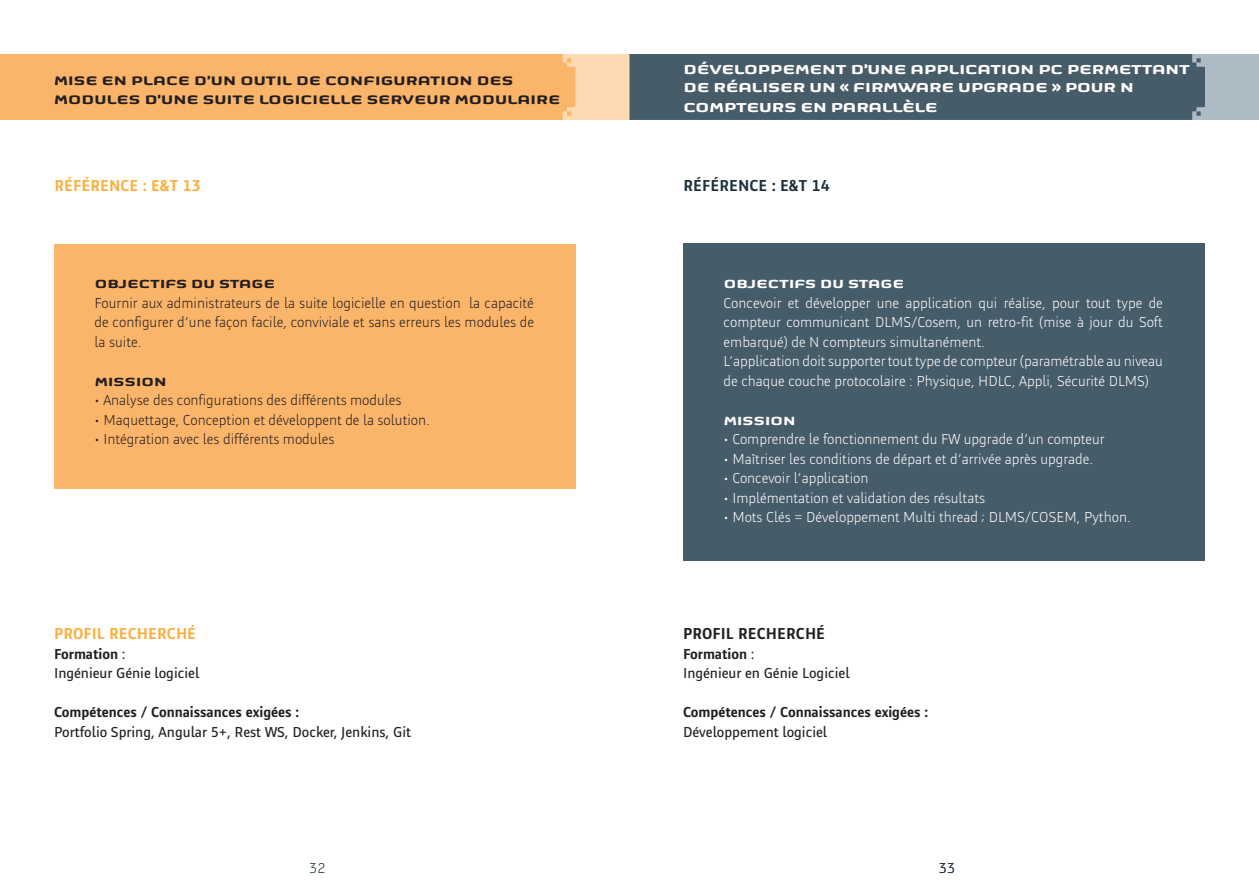
<style>
.page{position:relative;width:1259px;height:893px;background:#fff}
.page>*{position:absolute;margin:0;border:0;box-sizing:border-box;transform-origin:0 0}
.t1{font:700 16.5px/18px "Sagemcom Title";color:#fff}
.t2{font:700 16.5px "Sagemcom Type";color:#fbb03f}
.t3{font:700 16.5px "Sagemcom Type";color:#1d323e}
.t4{font:700 16.5px "Sagemcom Type";color:#231f20}
.t5{font:700 15.75px/18.9px "Sagemcom Title";letter-spacing:.01em;color:#231f20}
.t6{font:300 15px/19.5px "Sagemcom Type";color:#fff}
.t7{font:300 15px/19.5px "Sagemcom Type";color:#231f20;text-align:justify}
.t8{font:15px/19.5px "Sagemcom Type";color:#231f20}
.t9{font:700 15px "Sagemcom Type";color:#231f20}
.t10{font:700 15px "Sagemcom Title";letter-spacing:.01em;color:#231f20}
.t11{font:700 15px "Sagemcom Title";letter-spacing:.01em;color:#fff}
.t12{font:300 15px "Sagemcom Type";color:#1d323e}
.s1{font-weight:700}
</style>
<div class="page">
<div style="left:1px;top:54px;width:628px;height:66px;background:#fedab3"></div>
<div style="left:0;top:54px;width:575px;height:66px;background:#fbb56a"></div>
<div style="left:54px;top:244px;width:521px;height:244px;background:#fbb56a"></div>
<div style="left:630px;top:54px;width:629px;height:66px;background:#acbbc4"></div>
<div style="left:629px;top:54px;width:576px;height:66px;background:#475c69"></div>
<div style="left:683px;top:244px;width:522px;height:317px;background:#475c69"></div>
<p class="t5" style="left:54px;top:72px;width:507px">MISE EN PLACE D’UN OUTIL DE CONFIGURATION DES<br>MODULES D’UNE SUITE LOGICIELLE SERVEUR MODULAIRE</p>
<p class="t1" style="left:683px;top:61px;width:508px">DÉVELOPPEMENT D’UNE APPLICATION PC PERMETTANT<br>DE RÉALISER UN « FIRMWARE UPGRADE » POUR N</p>
<p class="t1" style="left:683px;top:98px;width:255px">COMPTEURS EN PARALLÈLE</p>
<p class="t2" style="left:55px;top:176px;width:148px">RÉFÉRENCE : E&amp;T 13</p>
<p class="t3" style="left:683px;top:176px;width:148px">RÉFÉRENCE : E&amp;T 14</p>
<p class="t10" style="left:95px;top:277px;width:182px">OBJECTIFS DU STAGE</p>
<p class="t7" style="left:95px;top:293px;width:441px">Fournir aux administrateurs de la suite logicielle en question la capacité de configurer d’une façon facile, conviviale et sans erreurs les modules de la suite.</p>
<p class="t10" style="left:95px;top:374px;width:73px">MISSION</p>
<p class="t7" style="left:95px;top:390px;width:308px">• Analyse des configurations des différents modules</p>
<p class="t7" style="left:95px;top:410px;width:337px">• Maquettage, Conception et développent de la solution.</p>
<p class="t7" style="left:95px;top:429px;width:241px">• Intégration avec les différents modules</p>
<p class="t11" style="left:723px;top:277px;width:182px">OBJECTIFS DU STAGE</p>
<p class="t6" style="left:723px;top:293px;width:441px">Concevoir et développer une application qui réalise, pour tout type de compteur communicant DLMS/Cosem, un retro-fit (mise à jour du Soft embarqué) de N compteurs simultanément.<br>L’application doit supporter tout type de compteur (paramétrable au niveau de chaque couche protocolaire : Physique, HDLC, Appli, Sécurité DLMS)</p>
<p class="t11" style="left:723px;top:413px;width:73px">MISSION</p>
<p class="t6" style="left:723px;top:429px;width:382px">• Comprendre le fonctionnement du FW upgrade d’un compteur</p>
<p class="t6" style="left:723px;top:449px;width:371px">• Maîtriser les conditions de départ et d’arrivée après upgrade.</p>
<p class="t6" style="left:723px;top:468px;width:146px">• Concevoir l’application</p>
<p class="t6" style="left:723px;top:488px;width:263px">• Implémentation et validation des résultats</p>
<p class="t6" style="left:723px;top:507px;width:409px">• Mots Clés = Développement Multi thread ; DLMS/COSEM, Python.</p>
<p class="t2" style="left:54px;top:625px;width:144px">PROFIL RECHERCHÉ</p>
<p class="t8" style="left:54px;top:644px;width:147px"><span class="s1">Formation</span> :<br>Ingénieur Génie logiciel</p>
<p class="t9" style="left:54px;top:704px;width:247px">Compétences / Connaissances exigées :</p>
<p class="t8" style="left:54px;top:722px;width:359px">Portfolio Spring, Angular 5+, Rest WS, Docker, Jenkins, Git</p>
<p class="t4" style="left:683px;top:625px;width:144px">PROFIL RECHERCHÉ</p>
<p class="t8" style="left:683px;top:644px;width:168px"><span class="s1">Formation</span> :<br>Ingénieur en Génie Logiciel</p>
<p class="t9" style="left:683px;top:704px;width:247px">Compétences / Connaissances exigées :</p>
<p class="t8" style="left:683px;top:722px;width:146px">Développement logiciel</p>
<p class="t12" style="left:309px;top:860px;width:18px">32</p>
<p class="t12" style="left:938px;top:860px;width:18px">33</p>
</div>
